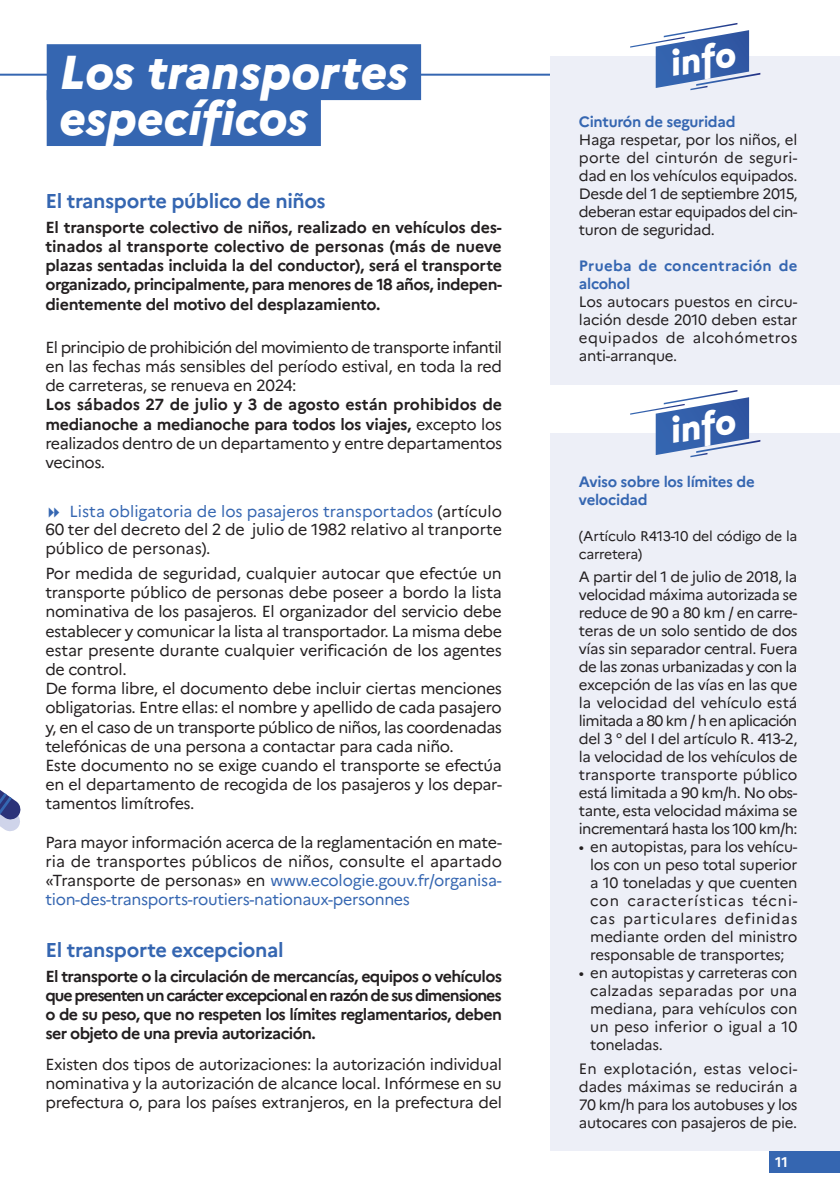
<style>
.page{position:relative;width:840px;height:1191px;background:#fff}
.page>*{position:absolute;margin:0;border:0;box-sizing:border-box;transform-origin:0 0}
.t1{font:italic 800 47.4px/46px "Marianne";color:#fff}
.t2{font:italic 800 35.2px "Marianne";color:#fff}
.t3{font:700 20px "Marianne";letter-spacing:-.02em;color:#3566b1}
.t4{font:16px/19.2px "Marianne";letter-spacing:-.02em;color:#231f20;text-align:justify}
.t5{font:700 16px/19.2px "Marianne";letter-spacing:-.025em;color:#231f20;text-align:justify}
.t6{font:15px/18px "Marianne";letter-spacing:-.02em;color:#231f20;text-align:justify}
.t7{font:700 15px/18px "Marianne";letter-spacing:-.02em;color:#3566b1}
.t8{font:700 15px/18px "Marianne";letter-spacing:.02em;color:#3566b1}
.t9{font:14px/18px "Marianne";letter-spacing:-.02em;color:#231f20}
.t10{font:700 14px "Marianne";color:#fff}
.s1{font-weight:400}
.s2{color:#3566b1}
</style>
<div class="page">
<div style="left:769px;top:1151px;width:70px;height:21px;background:#3566b1"></div>
<svg style="left:0;top:790px;width:21px;height:41px"></svg>
<hr style="left:0;top:74px;width:839px;height:2px;background:#3566b1">
<div style="left:47px;top:44px;width:374px;height:56px;background:#3566b1"></div>
<div style="left:47px;top:90px;width:274px;height:56px;background:#3566b1"></div>
<div style="left:550px;top:56px;width:289px;height:328px;background:#edeff7"></div>
<div style="left:550px;top:433px;width:289px;height:718px;background:#edeff7"></div>
<svg style="left:630px;top:23px;width:130px;height:67px"></svg>
<svg style="left:630px;top:390px;width:130px;height:67px"></svg>
<h1 class="t1" style="left:59px;top:45px;width:350px">Los transportes específicos</h1>
<p class="t3" style="left:45px;top:188px;width:281px">El transporte público de niños</p>
<p class="t5" style="left:45px;top:217px;width:458px">El transporte colectivo de niños, realizado en vehículos des&shy;tinados al transporte colectivo de personas (más de nueve plazas sentadas incluida la del conductor), será el transporte organizado, principalmente, para menores de 18 años, indepen&shy;dientemente del motivo del desplazamiento.</p>
<p class="t4" style="left:45px;top:337px;width:458px">El principio de prohibición del movimiento de transporte infantil en las fechas más sensibles del período estival, en toda la red de carreteras, se renueva en 2024:</p>
<p class="t5" style="left:45px;top:395px;width:458px">Los sábados 27 de julio y 3 de agosto están prohibidos de medianoche a medianoche para todos los viajes, <span class="s1">excepto los realizados dentro de un departamento y entre departamentos vecinos.</span></p>
<p class="t4" style="left:45px;top:502px;width:458px;line-height:18.6px;text-indent:24px"><span class="s2">Lista obligatoria de los pasajeros transportados</span> (artículo 60 ter del decreto del 2 de julio de 1982 relativo al tranporte público de personas).</p>
<p class="t4" style="left:45px;top:563px;width:458px;text-align:left">Por medida de seguridad, cualquier autocar que efectúe un transporte público de personas debe poseer a bordo la lista nominativa de los pasajeros. El organizador del servicio debe establecer y comunicar la lista al transportador. La misma debe estar presente durante cualquier verificación de los agentes de control.<br>De forma libre, el documento debe incluir ciertas menciones obligatorias. Entre ellas: el nombre y apellido de cada pasajero y, en el caso de un transporte público de niños, las coordenadas telefónicas de una persona a contactar para cada niño.<br>Este documento no se exige cuando el transporte se efectúa en el departamento de recogida de los pasajeros y los depar&shy;tamentos limítrofes.</p>
<p class="t4" style="left:45px;top:832px;width:458px">Para mayor información acerca de la reglamentación en mate&shy;ria de transportes públicos de niños, consulte el apartado «Transporte de personas» en <span class="s2">www.ecologie.gouv.fr/organisa&shy;tion-des-transports-routiers-nationaux-personnes</span></p>
<p class="t3" style="left:45px;top:937px;width:239px">El transporte excepcional</p>
<p class="t5" style="left:45px;top:966px;width:458px">El transporte o la circulación de mercancías, equipos o vehículos que presenten un carácter excepcional en razón de sus dimensiones o de su peso, que no respeten los límites reglamentarios, deben ser objeto de una previa autorización.</p>
<p class="t4" style="left:45px;top:1054px;width:458px">Existen dos tipos de autorizaciones: la autorización individual nominativa y la autorización de alcance local. Infórmese en su prefectura o, para los países extranjeros, en la prefectura del</p>
<h2 class="t2" style="left:665px;top:37px;width:67px;rotate:-10deg">info</h2>
<p class="t7" style="left:578px;top:113px;width:158px">Cinturón de seguridad</p>
<p class="t6" style="left:578px;top:131px;width:220px">Haga respetar, por los niños, el porte del cinturón de seguri&shy;dad en los vehículos equipados.<br>Desde del 1 de septiembre 2015, deberan estar equipados del cin&shy;turon de seguridad.</p>
<p class="t8" style="left:578px;top:257px;width:220px">Prueba de concentración de alcohol</p>
<p class="t6" style="left:578px;top:293px;width:220px">Los autocars puestos en circu&shy;lación desde 2010 deben estar equipados de alcohómetros anti-arranque.</p>
<h2 class="t2" style="left:665px;top:404px;width:67px;rotate:-10deg">info</h2>
<p class="t7" style="left:578px;top:472px;width:177px">Aviso sobre los límites de velocidad</p>
<p class="t9" style="left:578px;top:526px;width:220px">(Artículo R413-10 del código de la carretera)</p>
<p class="t6" style="left:578px;top:568px;width:220px">A partir del 1 de julio de 2018, la velocidad máxima autorizada se reduce de 90 a 80 km / en carre&shy;teras de un solo sentido de dos vías sin separador central. Fuera de las zonas urbanizadas y con la excepción de las vías en las que la velocidad del vehículo está limitada a 80 km / h en aplicación del 3 ° del I del artículo R. 413-2, la velocidad de los vehículos de transporte transporte público está limitada a 90 km/h. No obs&shy;tante, esta velocidad máxima se incrementará hasta los 100 km/h:</p>
<p class="t6" style="left:590px;top:838px;width:208px;text-indent:-11px">• en autopistas, para los vehícu&shy;los con un peso total superior a 10 toneladas y que cuenten con características técni&shy;cas particulares definidas mediante orden del ministro responsable de transportes;</p>
<p class="t6" style="left:590px;top:964px;width:209px;text-indent:-11px">• en autopistas y carreteras con calzadas separadas por una mediana, para vehículos con un peso inferior o igual a 10 toneladas.</p>
<p class="t6" style="left:578px;top:1059px;width:220px">En explotación, estas veloci&shy;dades máximas se reducirán a 70 km/h para los autobuses y los autocares con pasajeros de pie.</p>
<p class="t10" style="left:774px;top:1153px;width:14px">11</p>
</div>
